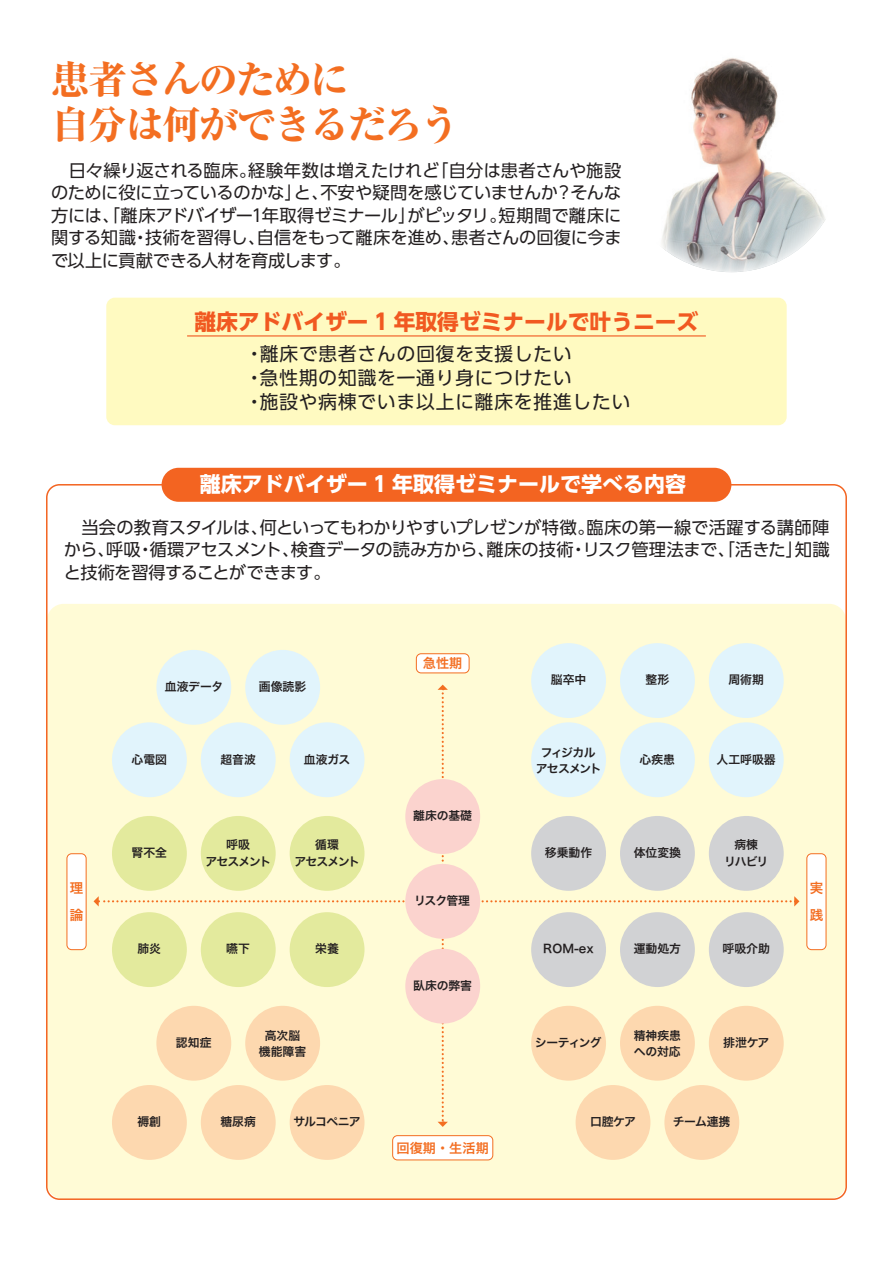
<style>
.page{position:relative;width:893px;height:1263px;background:#fff}
.page>*{position:absolute;margin:0;border:0;box-sizing:border-box;transform-origin:0 0}
.t1{font:800 39px/45px "Ryumin Pro";letter-spacing:-.05em;color:#f36e21}
.t2{font:700 21.75px "UD Shin Go Pro";color:#f15921}
.t3{font:700 21px "UD Shin Go Pro";color:#fff}
.t4{font:18.75px/24.2px "UD Shin Go Pro";color:#231f20}
.t5{font:17.25px/22.5px "UD Shin Go Pro";letter-spacing:-.02em;color:#231f20;text-align:justify}
.t6{font:13.5px/27px "Hira Kaku Std W6";color:#f36e21}
.t7{font:13.2px "Hira Kaku Std W6";color:#f36e21}
.t8{font:11.85px/16.4px "Hira Kaku Std W6";color:#231f20;text-align:center}
.t9{font:11.85px/16.4px "Hira Kaku Std W6";letter-spacing:-.07em;color:#231f20;text-align:center}
</style>
<div class="page">
<div style="left:47px;top:604px;width:799px;height:595px;background:#fffbd6;border-radius:17px"></div>
<svg style="left:621px;top:51px;width:221px;height:221px"></svg>
<div style="left:106px;top:298px;width:681px;height:127px;background:#fffac1;border-radius:9px"></div>
<hr style="left:187px;top:335px;width:519px;height:1px;background:#f15921">
<svg style="left:94px;top:685px;width:705px;height:442px"></svg>
<div style="left:416px;top:654px;width:53px;height:19px;background:#fff;border-radius:5px"></div>
<div style="left:416px;top:653px;width:54px;height:20px;border:1px solid #f36e21;border-radius:5px"></div>
<div style="left:393px;top:1136px;width:100px;height:24px;background:#fff;border-radius:5px"></div>
<div style="left:392px;top:1135px;width:101px;height:25px;border:1px solid #f36e21;border-radius:5px"></div>
<div style="left:67px;top:854px;width:19px;height:96px;background:#fff;border-radius:5px"></div>
<div style="left:67px;top:853px;width:20px;height:97px;border:1px solid #f36e21;border-radius:5px"></div>
<div style="left:807px;top:854px;width:19px;height:96px;background:#fff;border-radius:5px"></div>
<div style="left:806px;top:853px;width:20px;height:97px;border:1px solid #f36e21;border-radius:5px"></div>
<div style="left:112px;top:722px;width:75px;height:75px;background:#e1f4fc;border-radius:50%"></div>
<div style="left:156px;top:650px;width:75px;height:75px;background:#e1f4fc;border-radius:50%"></div>
<div style="left:245px;top:650px;width:75px;height:75px;background:#e1f4fc;border-radius:50%"></div>
<div style="left:201px;top:722px;width:75px;height:75px;background:#e1f4fc;border-radius:50%"></div>
<div style="left:290px;top:722px;width:74px;height:75px;background:#e1f4fc;border-radius:50%"></div>
<div style="left:405px;top:779px;width:75px;height:75px;background:#fbd3ce;border-radius:50%"></div>
<div style="left:405px;top:864px;width:75px;height:75px;background:#fbd3ce;border-radius:50%"></div>
<div style="left:405px;top:949px;width:75px;height:74px;background:#fbd3ce;border-radius:50%"></div>
<div style="left:620px;top:722px;width:75px;height:75px;background:#e1f4fc;border-radius:50%"></div>
<div style="left:531px;top:643px;width:75px;height:75px;background:#e1f4fc;border-radius:50%"></div>
<div style="left:620px;top:643px;width:75px;height:75px;background:#e1f4fc;border-radius:50%"></div>
<div style="left:709px;top:643px;width:75px;height:75px;background:#e1f4fc;border-radius:50%"></div>
<div style="left:531px;top:912px;width:75px;height:75px;background:#d1d2d4;border-radius:50%"></div>
<div style="left:620px;top:912px;width:75px;height:75px;background:#d1d2d4;border-radius:50%"></div>
<div style="left:709px;top:912px;width:75px;height:75px;background:#d1d2d4;border-radius:50%"></div>
<div style="left:531px;top:816px;width:75px;height:75px;background:#d1d2d4;border-radius:50%"></div>
<div style="left:620px;top:816px;width:75px;height:75px;background:#d1d2d4;border-radius:50%"></div>
<div style="left:709px;top:816px;width:75px;height:75px;background:#d1d2d4;border-radius:50%"></div>
<div style="left:576px;top:1085px;width:74px;height:75px;background:#fdd8af;border-radius:50%"></div>
<div style="left:290px;top:1085px;width:74px;height:75px;background:#fdd8af;border-radius:50%"></div>
<div style="left:664px;top:1085px;width:75px;height:75px;background:#fdd8af;border-radius:50%"></div>
<div style="left:531px;top:1006px;width:75px;height:75px;background:#fdd8af;border-radius:50%"></div>
<div style="left:620px;top:1006px;width:75px;height:75px;background:#fdd8af;border-radius:50%"></div>
<div style="left:709px;top:1006px;width:75px;height:75px;background:#fdd8af;border-radius:50%"></div>
<div style="left:201px;top:912px;width:75px;height:75px;background:#e3ea9d;border-radius:50%"></div>
<div style="left:290px;top:912px;width:74px;height:75px;background:#e3ea9d;border-radius:50%"></div>
<div style="left:112px;top:816px;width:75px;height:75px;background:#e3ea9d;border-radius:50%"></div>
<div style="left:201px;top:816px;width:75px;height:75px;background:#e3ea9d;border-radius:50%"></div>
<div style="left:290px;top:816px;width:74px;height:75px;background:#e3ea9d;border-radius:50%"></div>
<div style="left:112px;top:1085px;width:75px;height:75px;background:#fdd8af;border-radius:50%"></div>
<div style="left:201px;top:1085px;width:75px;height:75px;background:#fdd8af;border-radius:50%"></div>
<div style="left:531px;top:722px;width:75px;height:75px;background:#e1f4fc;border-radius:50%"></div>
<div style="left:156px;top:1006px;width:75px;height:75px;background:#fdd8af;border-radius:50%"></div>
<div style="left:245px;top:1006px;width:75px;height:75px;background:#fdd8af;border-radius:50%"></div>
<div style="left:112px;top:912px;width:75px;height:75px;background:#e3ea9d;border-radius:50%"></div>
<div style="left:709px;top:722px;width:75px;height:75px;background:#e1f4fc;border-radius:50%"></div>
<div style="left:162px;top:468px;width:569px;height:34px;background:#f36421;border-radius:17px"></div>
<h1 class="t1" style="left:51px;top:54px;width:411px">患者さんのために<br>自分は何ができるだろう</h1>
<p class="t5" style="left:51px;top:158px;width:572px">　日々繰り返される臨床。経験年数は増えたけれど「自分は患者さんや施設のために役に立っているのかな」と、不安や疑問を感じていませんか？そんな方には、「離床アドバイザー1年取得ゼミナール」がピッタリ。短期間で離床に関する知識・技術を習得し、自信をもって離床を進め、患者さんの回復に今まで以上に貢献できる人材を育成します。</p>
<p class="t2" style="left:195px;top:304px;width:505px">離床アドバイザー 1 年取得ゼミナールで叶うニーズ</p>
<p class="t4" style="left:244px;top:344px;width:387px;rotate:-1deg">・離床で患者さんの回復を支援したい<br>・急性期の知識を一通り身につけたい<br>・施設や病棟でいま以上に離床を推進したい</p>
<p class="t3" style="left:200px;top:467px;width:488px">離床アドバイザー 1 年取得ゼミナールで学べる内容</p>
<p class="t5" style="left:64px;top:516px;width:767px">　当会の教育スタイルは、何といってもわかりやすいプレゼンが特徴。臨床の第一線で活躍する講師陣から、呼吸・循環アセスメント、検査データの読み方から、離床の技術・リスク管理法まで、「活きた」知識と技術を習得することができます。</p>
<p class="t7" style="left:423px;top:653px;width:41px">急性期</p>
<p class="t8" style="left:165px;top:679px;width:60px">血液データ</p>
<p class="t8" style="left:259px;top:679px;width:49px">画像読影</p>
<p class="t8" style="left:551px;top:672px;width:37px">脳卒中</p>
<p class="t8" style="left:645px;top:672px;width:25px">整形</p>
<p class="t8" style="left:728px;top:672px;width:37px">周術期</p>
<p class="t8" style="left:132px;top:751px;width:37px">心電図</p>
<p class="t8" style="left:220px;top:751px;width:37px">超音波</p>
<p class="t8" style="left:304px;top:751px;width:48px">血液ガス</p>
<p class="t9" style="left:536px;top:744px;width:67px">フィジカルアセスメント</p>
<p class="t8" style="left:640px;top:751px;width:37px">心疾患</p>
<p class="t8" style="left:717px;top:751px;width:61px">人工呼吸器</p>
<p class="t8" style="left:413px;top:808px;width:60px">離床の基礎</p>
<p class="t8" style="left:132px;top:845px;width:37px">腎不全</p>
<p class="t9" style="left:294px;top:837px;width:67px">循環<br>アセスメント</p>
<p class="t9" style="left:205px;top:837px;width:67px">呼吸<br>アセスメント</p>
<p class="t8" style="left:545px;top:845px;width:49px">移乗動作</p>
<p class="t8" style="left:634px;top:845px;width:49px">体位変換</p>
<p class="t8" style="left:724px;top:837px;width:46px">病棟<br>リハビリ</p>
<p class="t6" style="left:70px;top:875px;width:15px">理論</p>
<p class="t6" style="left:810px;top:875px;width:15px">実践</p>
<p class="t8" style="left:414px;top:893px;width:57px">リスク管理</p>
<p class="t8" style="left:137px;top:941px;width:25px">肺炎</p>
<p class="t8" style="left:226px;top:941px;width:25px">嚥下</p>
<p class="t8" style="left:315px;top:941px;width:25px">栄養</p>
<p class="t8" style="left:176px;top:1035px;width:37px">認知症</p>
<p class="t8" style="left:259px;top:1028px;width:49px">高次脳機能障害</p>
<p class="t8" style="left:413px;top:978px;width:60px">臥床の弊害</p>
<p class="t8" style="left:543px;top:941px;width:52px">ROM-ex</p>
<p class="t8" style="left:634px;top:941px;width:49px">運動処方</p>
<p class="t8" style="left:722px;top:941px;width:49px">呼吸介助</p>
<p class="t8" style="left:535px;top:1035px;width:68px">シーティング</p>
<p class="t8" style="left:634px;top:1028px;width:49px;text-align:left">精神疾患への対応</p>
<p class="t8" style="left:723px;top:1035px;width:48px">排泄ケア</p>
<p class="t8" style="left:137px;top:1114px;width:25px">褥創</p>
<p class="t8" style="left:220px;top:1114px;width:37px">糖尿病</p>
<p class="t8" style="left:293px;top:1114px;width:69px">サルコペニア</p>
<p class="t8" style="left:590px;top:1114px;width:48px">口腔ケア</p>
<p class="t8" style="left:673px;top:1114px;width:59px">チーム連携</p>
<p class="t7" style="left:397px;top:1138px;width:94px">回復期・生活期</p>
</div>
